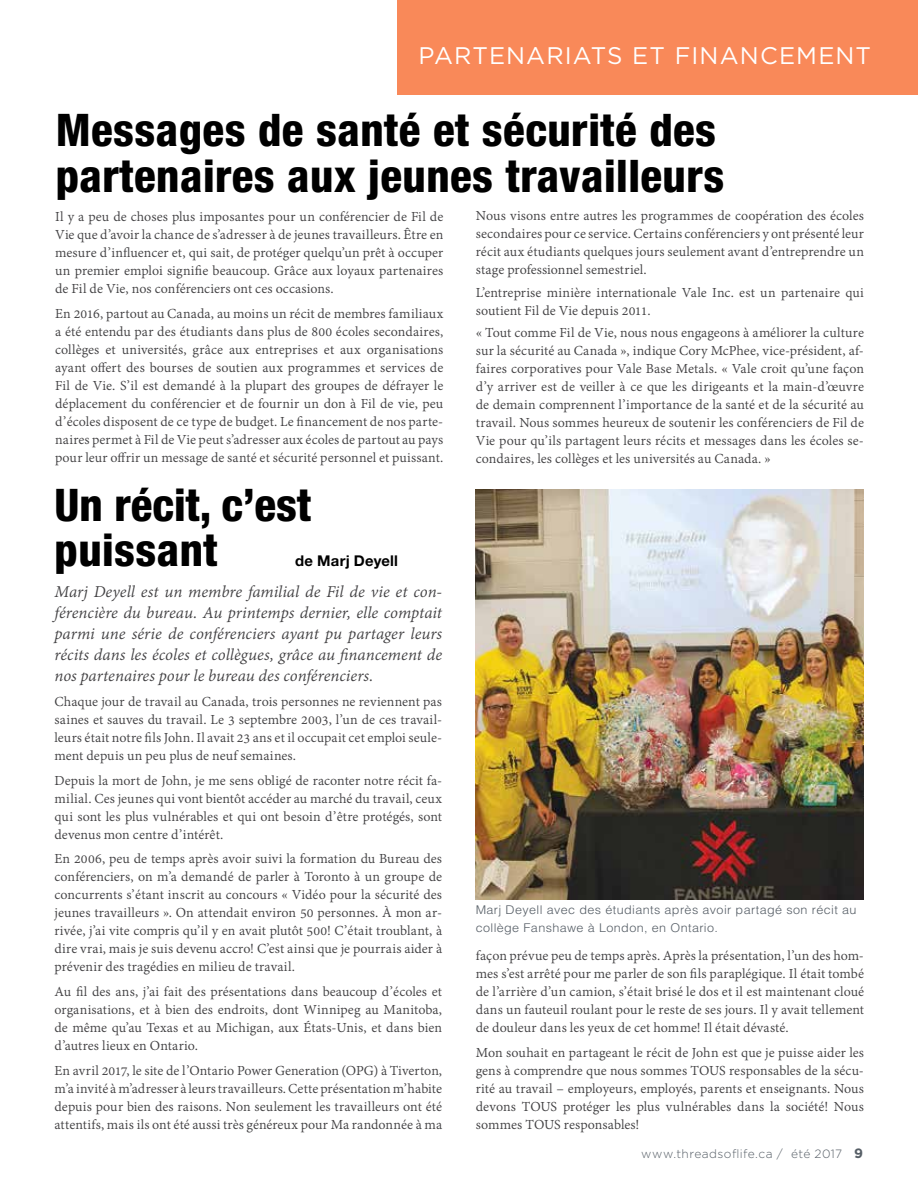
<style>
.page{position:relative;width:918px;height:1188px;background:#fff}
.page>*{position:absolute;margin:0;border:0;box-sizing:border-box;transform-origin:0 0}
.t1{font:800 condensed 45px/46.2px "Helvetica Neue LT Pro";letter-spacing:.01em;color:#000}
.t2{font:24px "Gotham";letter-spacing:.045em;color:#fff}
.t3{font:italic 18px/21px "Adobe Devanagari";color:#414042;text-align:justify}
.t4{font:15px/18px "Adobe Devanagari";letter-spacing:.005em;color:#414042;text-align:justify}
.t5{font:700 14.85px "Helvetica Neue LT Std";letter-spacing:.015em;color:#000}
.t6{font:300 12px/18px "Helvetica";letter-spacing:.03em;color:#565e66;scale:1.05 1}
.t7{font:300 12px "Gotham";letter-spacing:.03em;color:#565e66}
.s1{font-weight:700;font-size:13.5px}
</style>
<div class="page">
<div style="left:397px;top:0;width:521px;height:95px;background:#f98959"></div>
<img style="left:476px;top:489px;width:388px;height:410px">
<h2 class="t2" style="left:419px;top:40px;width:454px">PARTENARIATS ET FINANCEMENT</h2>
<h1 class="t1" style="left:56px;top:106px;width:670px">Messages de santé et sécurité des partenaires aux jeunes travailleurs</h1>
<p class="t4" style="left:55px;top:209px;width:390px">Il y a peu de choses plus imposantes pour un conférencier de Fil de Vie que d’avoir la chance de s’adresser à de jeunes travailleurs. Être en mesure d’influencer et, qui sait, de protéger quelqu’un prêt à occuper un premier emploi signifie beaucoup. Grâce aux loyaux partenaires de Fil de Vie, nos conférenciers ont ces occasions.</p>
<p class="t4" style="left:55px;top:306px;width:390px">En 2016, partout au Canada, au moins un récit de membres familiaux a été entendu par des étudiants dans plus de 800 écoles secondaires, collèges et universités, grâce aux entreprises et aux organisations ayant offert des bourses de soutien aux programmes et services de Fil de Vie. S’il est demandé à la plupart des groupes de défrayer le déplacement du conférencier et de fournir un don à Fil de vie, peu d’écoles disposent de ce type de budget. Le financement de nos parte&shy;naires permet à Fil de Vie peut s’adresser aux écoles de partout au pays pour leur offrir un message de santé et sécurité personnel et puissant.</p>
<h1 class="t1" style="left:55px;top:482px;width:258px;line-height:45px">Un récit, c’est puissant</h1>
<p class="t4" style="left:476px;top:208px;width:390px">Nous visons entre autres les programmes de coopération des écoles secondaires pour ce service. Certains conférenciers y ont présenté leur récit aux étudiants quelques jours seulement avant d’entreprendre un stage professionnel semestriel.</p>
<p class="t4" style="left:476px;top:284px;width:390px">L’entreprise minière internationale Vale Inc. est un partenaire qui soutient Fil de Vie depuis 2011.</p>
<p class="t4" style="left:476px;top:325px;width:390px">« Tout comme Fil de Vie, nous nous engageons à améliorer la culture sur la sécurité au Canada », indique Cory McPhee, vice-président, af&shy;faires corporatives pour Vale Base Metals. « Vale croit qu’une façon d’y arriver est de veiller à ce que les dirigeants et la main-d’œuvre de demain comprennent l’importance de la santé et de la sécurité au travail. Nous sommes heureux de soutenir les conférenciers de Fil de Vie pour qu’ils partagent leurs récits et messages dans les écoles se&shy;condaires, les collèges et les universités au Canada. »</p>
<p class="t5" style="left:295px;top:552px;width:104px">de Marj Deyell</p>
<p class="t3" style="left:55px;top:583px;width:389px">Marj Deyell est un membre familial de Fil de vie et con&shy;férencière du bureau. Au printemps dernier, elle comptait parmi une série de conférenciers ayant pu partager leurs récits dans les écoles et collègues, grâce au financement de nos partenaires pour le bureau des conférenciers.</p>
<p class="t4" style="left:55px;top:694px;width:389px">Chaque jour de travail au Canada, trois personnes ne reviennent pas saines et sauves du travail. Le 3 septembre 2003, l’un de ces travail&shy;leurs était notre fils John. Il avait 23 ans et il occupait cet emploi seule&shy;ment depuis un peu plus de neuf semaines.</p>
<p class="t4" style="left:55px;top:773px;width:389px">Depuis la mort de John, je me sens obligé de raconter notre récit fa&shy;milial. Ces jeunes qui vont bientôt accéder au marché du travail, ceux qui sont les plus vulnérables et qui ont besoin d’être protégés, sont devenus mon centre d’intérêt.</p>
<p class="t4" style="left:55px;top:851px;width:389px">En 2006, peu de temps après avoir suivi la formation du Bureau des conférenciers, on m’a demandé de parler à Toronto à un groupe de concurrents s’étant inscrit au concours « Vidéo pour la sécurité des jeunes travailleurs ». On attendait environ 50 personnes. À mon ar&shy;rivée, j’ai vite compris qu’il y en avait plutôt 500! C’était troublant, à dire vrai, mais je suis devenu accro! C’est ainsi que je pourrais aider à prévenir des tragédies en milieu de travail.</p>
<p class="t4" style="left:55px;top:984px;width:389px">Au fil des ans, j’ai fait des présentations dans beaucoup d’écoles et organisations, et à bien des endroits, dont Winnipeg au Manitoba, de même qu’au Texas et au Michigan, aux États-Unis, et dans bien d’autres lieux en Ontario.</p>
<p class="t4" style="left:55px;top:1063px;width:389px">En avril 2017, le site de l’Ontario Power Generation (OPG) à Tiverton, m’a invité à m’adresser à leurs travailleurs. Cette présentation m’habite depuis pour bien des raisons. Non seulement les travailleurs ont été attentifs, mais ils ont été aussi très généreux pour Ma randonnée à ma</p>
<p class="t6" style="left:476px;top:900px;width:364px">Marj Deyell avec des étudiants après avoir partagé son récit au collège Fanshawe à London, en Ontario.</p>
<p class="t4" style="left:476px;top:948px;width:390px">façon prévue peu de temps après. Après la présentation, l’un des hom&shy;mes s’est arrêté pour me parler de son fils paraplégique. Il était tombé de l’arrière d’un camion, s’était brisé le dos et il est maintenant cloué dans un fauteuil roulant pour le reste de ses jours. Il y avait tellement de douleur dans les yeux de cet homme! Il était dévasté.</p>
<p class="t4" style="left:476px;top:1044px;width:390px">Mon souhait en partageant le récit de John est que je puisse aider les gens à comprendre que nous sommes TOUS responsables de la sécu&shy;rité au travail – employeurs, employés, parents et enseignants. Nous devons TOUS protéger les plus vulnérables dans la société! Nous sommes TOUS responsables!</p>
<p class="t7" style="left:641px;top:1146px;width:223px">www.threadsoflife.ca / été 2017 <span class="s1">9</span></p>
</div>
